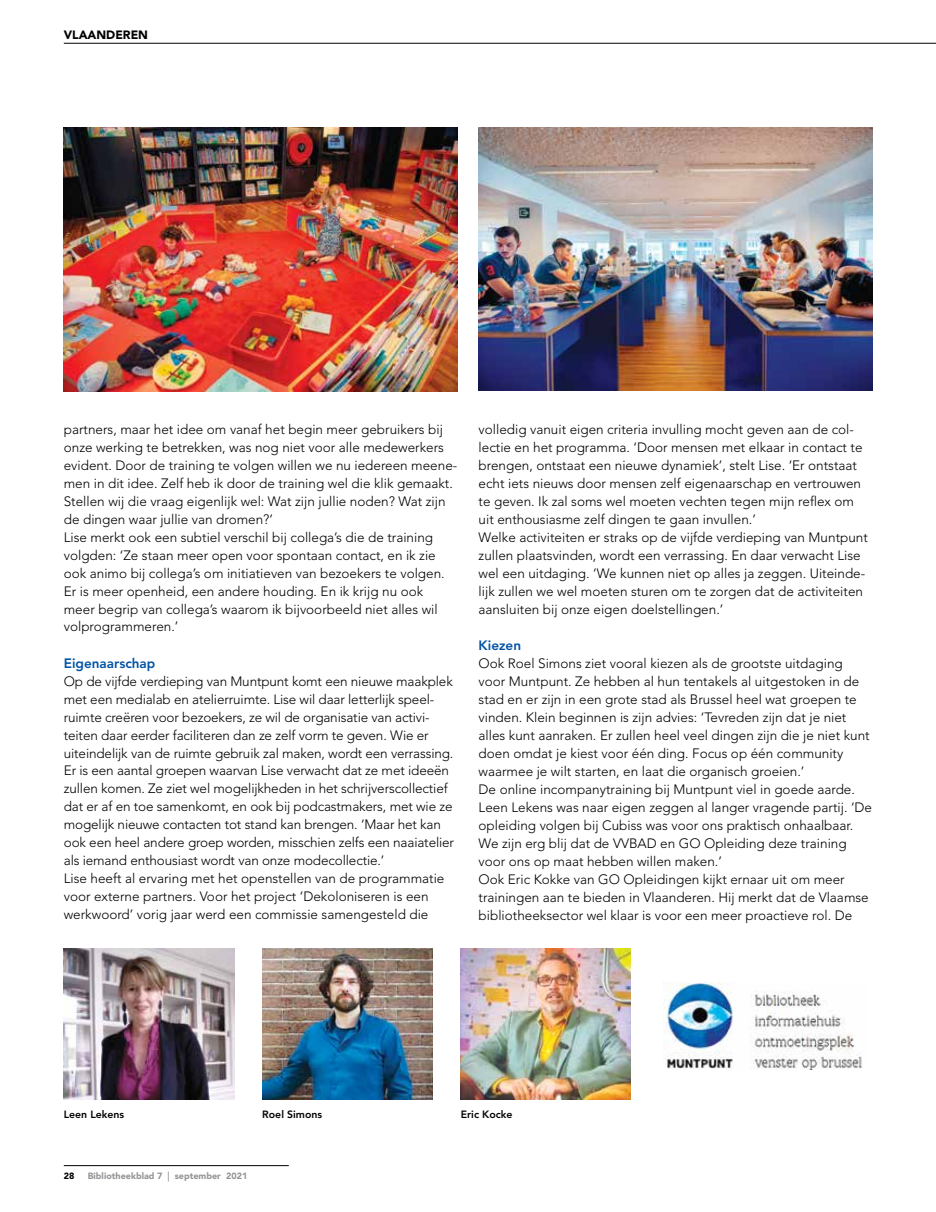
<style>
.page{position:relative;width:936px;height:1212px;background:#fff}
.page>*{position:absolute;margin:0;border:0;box-sizing:border-box;transform-origin:0 0}
.t1{font:300 13.5px/18px "Avenir LT Std";color:#000}
.t2{font:800 13.5px "Avenir LT Std";color:#0052a4}
.t3{font:900 12px "Avenir LT Std";color:#000}
.t4{font:800 10.5px "Avenir LT Std";color:#000}
.t5{font:900 9px "Avenir LT Std";color:#939598}
.t6{font:900 9px "Avenir LT Std";color:#000}
.s1{font-size:9.9px}
</style>
<div class="page">
<hr style="left:64px;top:43px;width:871px;height:1px;background:#000">
<img style="left:64px;top:948px;width:170px;height:152px">
<img style="left:262px;top:948px;width:170px;height:152px">
<img style="left:460px;top:948px;width:171px;height:152px">
<img style="left:64px;top:128px;width:393px;height:264px">
<img style="left:478px;top:128px;width:394px;height:262px">
<img style="left:663px;top:982px;width:199px;height:87px">
<hr style="left:64px;top:1165px;width:225px;height:1px;background:#000">
<p class="t3" style="left:64px;top:27px;width:18px">Vlaanderen</p>
<p class="t1" style="left:64px;top:420px;width:395px">partners, maar het idee om vanaf het begin meer gebruikers bij onze werking te betrekken, was nog niet voor alle medewerkers evident. Door de training te volgen willen we nu iedereen meene&shy;men in dit idee. Zelf heb ik door de training wel die klik gemaakt.<br>Stellen wij die vraag eigenlijk wel: Wat zijn jullie noden? Wat zijn de dingen waar jullie van dromen?’<br>Lise merkt ook een subtiel verschil bij collega’s die de training volgden: ‘Ze staan meer open voor spontaan contact, en ik zie ook animo bij collega’s om initiatieven van bezoekers te volgen.<br>Er is meer openheid, een andere houding. En ik krijg nu ook meer begrip van collega’s waarom ik bijvoorbeeld niet alles wil volprogrammeren.’</p>
<p class="t2" style="left:64px;top:655px;width:93px">Eigenaarschap</p>
<p class="t1" style="left:64px;top:672px;width:392px">Op de vijfde verdieping van Muntpunt komt een nieuwe maakplek met een medialab en atelierruimte. Lise wil daar letterlijk speel&shy;ruimte creëren voor bezoekers, ze wil de organisatie van activi&shy;teiten daar eerder faciliteren dan ze zelf vorm te geven. Wie er uiteindelijk van de ruimte gebruik zal maken, wordt een verrassing.<br>Er is een aantal groepen waarvan Lise verwacht dat ze met ideeën zullen komen. Ze ziet wel mogelijkheden in het schrijverscollectief dat er af en toe samenkomt, en ook bij podcastmakers, met wie ze mogelijk nieuwe contacten tot stand kan brengen. ‘Maar het kan ook een heel andere groep worden, misschien zelfs een naaiatelier als iemand enthousiast wordt van onze modecollectie.’<br>Lise heeft al ervaring met het openstellen van de programmatie voor externe partners. Voor het project ‘Dekoloniseren is een werkwoord’ vorig jaar werd een commissie samengesteld die</p>
<p class="t1" style="left:478px;top:420px;width:391px">volledig vanuit eigen criteria invulling mocht geven aan de col&shy;lectie en het programma. ‘Door mensen met elkaar in contact te brengen, ontstaat een nieuwe dynamiek’, stelt Lise. ‘Er ontstaat echt iets nieuws door mensen zelf eigenaarschap en vertrouwen te geven. Ik zal soms wel moeten vechten tegen mijn reflex om uit enthousiasme zelf dingen te gaan invullen.’<br>Welke activiteiten er straks op de vijfde verdieping van Muntpunt zullen plaatsvinden, wordt een verrassing. En daar verwacht Lise wel een uitdaging. ‘We kunnen niet op alles ja zeggen. Uiteinde&shy;lijk zullen we wel moeten sturen om te zorgen dat de activiteiten aansluiten bij onze eigen doelstellingen.’</p>
<p class="t2" style="left:478px;top:637px;width:44px">Kiezen</p>
<p class="t1" style="left:478px;top:654px;width:395px">Ook Roel Simons ziet vooral kiezen als de grootste uitdaging voor Muntpunt. Ze hebben al hun tentakels al uitgestoken in de stad en er zijn in een grote stad als Brussel heel wat groepen te vinden. Klein beginnen is zijn advies: ‘Tevreden zijn dat je niet alles kunt aanraken. Er zullen heel veel dingen zijn die je niet kunt doen omdat je kiest voor één ding. Focus op één community waarmee je wilt starten, en laat die organisch groeien.’<br>De online incompanytraining bij Muntpunt viel in goede aarde.<br>Leen Lekens was naar eigen zeggen al langer vragende partij. ‘De opleiding volgen bij Cubiss was voor ons praktisch onhaalbaar.<br>We zijn erg blij dat de VVBAD en GO Opleiding deze training voor ons op maat hebben willen maken.’<br>Ook Eric Kokke van GO Opleidingen kijkt ernaar uit om meer trainingen aan te bieden in Vlaanderen. Hij merkt dat de Vlaamse bibliotheeksector wel klaar is voor een meer proactieve rol. De</p>
<p class="t4" style="left:64px;top:1108px;width:62px">Leen Lekens</p>
<p class="t4" style="left:262px;top:1108px;width:61px">Roel Simons</p>
<p class="t4" style="left:460px;top:1108px;width:53px">Eric Kocke</p>
<p class="t6" style="left:64px;top:1170px;width:12px">28</p>
<p class="t5" style="left:88px;top:1170px;width:161px">Bibliotheekblad 7 <span class="s1">|</span> september 2021</p>
</div>
